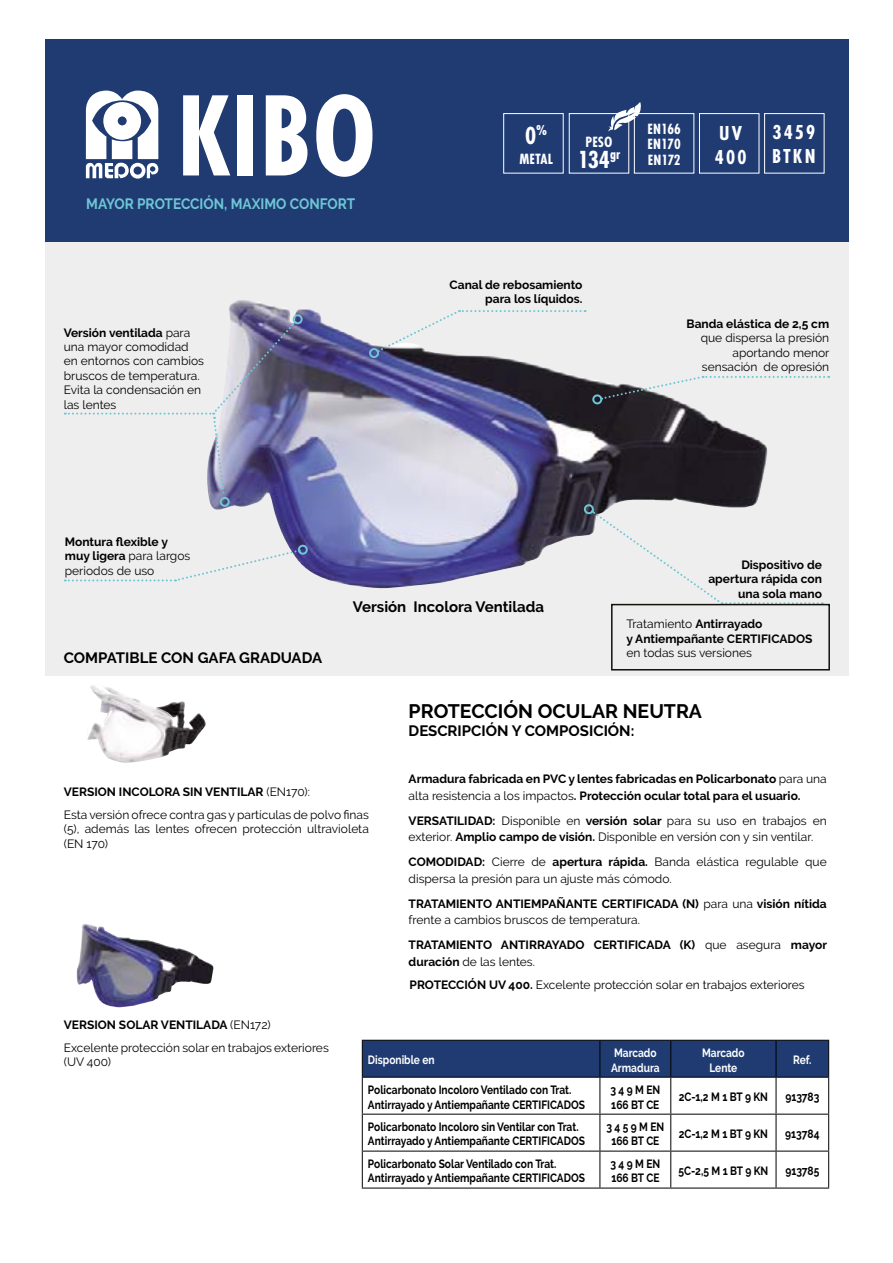
<style>
.page{position:relative;width:893px;height:1263px;background:#fff}
.page>*{position:absolute;margin:0;border:0;box-sizing:border-box;transform-origin:0 0}
.t1{font:700 120.15px "Futura PT Cond";color:#fff}
.t2{font:700 25.65px "Futura PT Cond";color:#fff}
.t3{font:700 21px/24px "Futura PT Cond";letter-spacing:.1em;color:#fff}
.t4{font:700 19.5px "Raleway";color:#000}
.t5{font:700 15.45px/15.5px "Futura PT Cond";letter-spacing:.005em;color:#fff;text-align:justify}
.t6{font:700 15px "Raleway";color:#000}
.t7{font:700 15px "Raleway";color:#6ec6d5;scale:.91 1}
.t8{font:12px/14.4px "Raleway";color:#000}
.t9{font:700 12px/14.4px "Raleway";color:#000}
.t10{font:700 12px/14.4px "Raleway";color:#000;scale:.85 1}
.t11{font:700 12px/14.4px "Raleway";color:#fff;scale:.85 1}
.s1{font-weight:700}
.s2{font-weight:400}
</style>
<div class="page">
<div style="left:45px;top:213px;width:803px;height:463px;background:#eee"></div>
<img style="left:209px;top:300px;width:559px;height:288px">
<div style="left:45px;top:40px;width:803px;height:202px;background:#1f3b72"></div>
<div style="left:293px;top:314px;width:10px;height:10px;border:2px solid #6ec6d5;border-radius:50%"></div>
<svg style="left:65px;top:549px;width:235px;height:33px"></svg>
<div style="left:298px;top:545px;width:10px;height:10px;border:2px solid #6ec6d5;border-radius:50%"></div>
<svg style="left:601px;top:375px;width:228px;height:25px"></svg>
<div style="left:592px;top:394px;width:10px;height:10px;border:2px solid #6ec6d5;border-radius:50%"></div>
<svg style="left:377px;top:310px;width:209px;height:43px"></svg>
<div style="left:369px;top:348px;width:10px;height:10px;border:2px solid #6ec6d5;border-radius:50%"></div>
<svg style="left:591px;top:510px;width:232px;height:94px"></svg>
<div style="left:584px;top:504px;width:10px;height:10px;border:2px solid #6ec6d5;border-radius:50%"></div>
<div style="left:634px;top:113px;width:60px;height:61px;border:1px solid #fff"></div>
<div style="left:764px;top:113px;width:61px;height:61px;border:1px solid #fff"></div>
<div style="left:503px;top:113px;width:61px;height:61px;border:1px solid #fff"></div>
<div style="left:699px;top:113px;width:60px;height:61px;border:1px solid #fff"></div>
<div style="left:569px;top:113px;width:60px;height:61px;border:1px solid #fff"></div>
<svg style="left:608px;top:102px;width:34px;height:30px"></svg>
<div style="left:363px;top:1041px;width:465px;height:36px;background:#1f3b72"></div>
<hr style="left:362px;top:1041px;width:1px;height:36px;background:#000">
<hr style="left:362px;top:1040px;width:238px;height:1px;background:#000">
<hr style="left:600px;top:1040px;width:71px;height:1px;background:#000">
<hr style="left:671px;top:1040px;width:105px;height:1px;background:#000">
<hr style="left:776px;top:1040px;width:53px;height:1px;background:#000">
<hr style="left:599px;top:1041px;width:1px;height:36px;background:#000">
<hr style="left:670px;top:1041px;width:1px;height:36px;background:#000">
<hr style="left:775px;top:1041px;width:1px;height:36px;background:#000">
<hr style="left:828px;top:1041px;width:1px;height:36px;background:#000">
<hr style="left:362px;top:1078px;width:1px;height:36px;background:#000">
<hr style="left:362px;top:1077px;width:238px;height:1px;background:#000">
<hr style="left:600px;top:1077px;width:71px;height:1px;background:#000">
<hr style="left:671px;top:1077px;width:105px;height:1px;background:#000">
<hr style="left:776px;top:1077px;width:53px;height:1px;background:#000">
<hr style="left:599px;top:1078px;width:1px;height:36px;background:#000">
<hr style="left:670px;top:1078px;width:1px;height:36px;background:#000">
<hr style="left:775px;top:1078px;width:1px;height:36px;background:#000">
<hr style="left:828px;top:1078px;width:1px;height:36px;background:#000">
<hr style="left:362px;top:1115px;width:1px;height:35px;background:#000">
<hr style="left:362px;top:1151px;width:1px;height:36px;background:#000">
<hr style="left:362px;top:1114px;width:238px;height:1px;background:#000">
<hr style="left:600px;top:1114px;width:71px;height:1px;background:#000">
<hr style="left:671px;top:1114px;width:105px;height:1px;background:#000">
<hr style="left:776px;top:1114px;width:53px;height:1px;background:#000">
<hr style="left:362px;top:1150px;width:238px;height:1px;background:#000">
<hr style="left:600px;top:1150px;width:71px;height:1px;background:#000">
<hr style="left:671px;top:1150px;width:105px;height:1px;background:#000">
<hr style="left:776px;top:1150px;width:53px;height:1px;background:#000">
<hr style="left:599px;top:1115px;width:1px;height:35px;background:#000">
<hr style="left:670px;top:1115px;width:1px;height:35px;background:#000">
<hr style="left:775px;top:1115px;width:1px;height:35px;background:#000">
<hr style="left:828px;top:1115px;width:1px;height:35px;background:#000">
<hr style="left:599px;top:1151px;width:1px;height:36px;background:#000">
<hr style="left:670px;top:1151px;width:1px;height:36px;background:#000">
<hr style="left:775px;top:1151px;width:1px;height:36px;background:#000">
<hr style="left:828px;top:1151px;width:1px;height:36px;background:#000">
<hr style="left:362px;top:1187px;width:238px;height:1px;background:#000">
<hr style="left:600px;top:1187px;width:71px;height:1px;background:#000">
<hr style="left:671px;top:1187px;width:105px;height:1px;background:#000">
<hr style="left:776px;top:1187px;width:53px;height:1px;background:#000">
<div style="left:611px;top:604px;width:219px;height:66px;border:2px solid #12110c"></div>
<svg style="left:86px;top:91px;width:72px;height:88px"></svg>
<img style="left:76px;top:924px;width:138px;height:83px">
<img style="left:90px;top:685px;width:30px;height:40px">
<svg style="left:65px;top:321px;width:232px;height:178px"></svg>
<div style="left:220px;top:497px;width:10px;height:10px;border:2px solid #6ec6d5;border-radius:50%"></div>
<h1 class="t1" style="left:177px;top:66px;width:202px">KIBO</h1>
<p class="t7" style="left:86px;top:196px;width:297px">MAYOR PROTECCIÓN, MAXIMO CONFORT</p>
<p class="t8" style="left:64px;top:325px;width:142px"><span class="s1">Versión ventilada</span> para una mayor comodidad en entornos con cambios bruscos de temperatura.<br>Evita la condensación en las lentes</p>
<h2 class="t2" style="left:525px;top:120px;width:24px">0<sup>%</sup></h2>
<p class="t5" style="left:519px;top:151px;width:35px">METAL</p>
<p class="t5" style="left:585px;top:134px;width:29px">PESO</p>
<h2 class="t2" style="left:578px;top:144px;width:44px">134<sup>gr</sup></h2>
<p class="t5" style="left:648px;top:121px;width:35px">EN166<br>EN170<br>EN172</p>
<h3 class="t3" style="left:772px;top:120px;width:45px">3459<br>BTKN</h3>
<h3 class="t3" style="left:715px;top:121px;width:33px">UV<br>400</h3>
<p class="t9" style="left:450px;top:277px;width:134px;text-align:right">Canal de rebosamiento para los líquidos.</p>
<p class="t9" style="left:686px;top:317px;width:144px">Banda elástica de 2,5 cm</p>
<p class="t8" style="left:701px;top:331px;width:130px;text-align:right">que dispersa la presión aportando menor sensación de opresión</p>
<p class="t9" style="left:65px;top:535px;width:127px">Montura flexible y muy ligera <span class="s2">para largos periodos de uso</span></p>
<p class="t6" style="left:64px;top:649px;width:260px">COMPATIBLE CON GAFA GRADUADA</p>
<p class="t6" style="left:353px;top:598px;width:193px">Versión Incolora Ventilada</p>
<p class="t9" style="left:708px;top:558px;width:115px;text-align:right">Dispositivo de apertura rápida con una sola mano</p>
<p class="t9" style="left:626px;top:617px;width:188px"><span class="s2">Tratamiento</span> Antirrayado<br>y Antiempañante CERTIFICADOS</p>
<p class="t8" style="left:626px;top:646px;width:127px">en todas sus versiones</p>
<p class="t8" style="left:64px;top:780px;width:307px;line-height:23px"><span class="s1">VERSION INCOLORA SIN VENTILAR</span> (EN170):<br>Esta versión ofrece contra gas y partículas de polvo finas</p>
<p class="t8" style="left:64px;top:822px;width:307px">(5), además las lentes ofrecen protección ultravioleta (EN 170)</p>
<h3 class="t4" style="left:409px;top:699px;width:295px">PROTECCIÓN OCULAR NEUTRA</h3>
<p class="t6" style="left:409px;top:722px;width:227px">DESCRIPCIÓN Y COMPOSICIÓN:</p>
<p class="t9" style="left:409px;top:771px;width:420px;line-height:16.5px">Armadura fabricada en PVC y lentes fabricadas en Policarbonato <span class="s2">para una alta resistencia a los impactos</span>. Protección ocular total para el usuario.</p>
<p class="t8" style="left:409px;top:812px;width:420px;line-height:16.5px"><span class="s1">VERSATILIDAD:</span> Disponible en <span class="s1">versión solar</span> para su uso en trabajos en exterior. <span class="s1">Amplio campo de visión.</span> Disponible en versión con y sin ventilar.</p>
<p class="t8" style="left:409px;top:854px;width:420px;line-height:16.5px"><span class="s1">COMODIDAD:</span> Cierre de <span class="s1">apertura rápida.</span> Banda elástica regulable que dispersa la presión para un ajuste más cómodo.</p>
<p class="t9" style="left:409px;top:895px;width:420px;line-height:16.5px">TRATAMIENTO ANTIEMPAÑANTE CERTIFICADA (N) <span class="s2">para una</span> visión nítida <span class="s2">frente a cambios bruscos de temperatura.</span></p>
<p class="t9" style="left:409px;top:937px;width:420px;line-height:16.5px">TRATAMIENTO ANTIRRAYADO CERTIFICADA (K) <span class="s2">que asegura</span> mayor duración <span class="s2">de las lentes.</span></p>
<p class="t8" style="left:410px;top:977px;width:397px"><span class="s1">PROTECCIÓN UV 400.</span> Excelente protección solar en trabajos exteriores</p>
<p class="t8" style="left:64px;top:1013px;width:267px;line-height:23px"><span class="s1">VERSION SOLAR VENTILADA</span> (EN172)<br>Excelente protección solar en trabajos exteriores</p>
<p class="t8" style="left:64px;top:1054px;width:49px">(UV 400)</p>
<p class="t11" style="left:368px;top:1053px;width:80px">Disponible en</p>
<p class="t11" style="left:611px;top:1046px;width:59px">Marcado<br>Armadura</p>
<p class="t11" style="left:702px;top:1046px;width:52px;text-align:center">Marcado<br>Lente</p>
<p class="t11" style="left:793px;top:1053px;width:23px">Ref.</p>
<p class="t10" style="left:368px;top:1083px;width:257px">Policarbonato Incoloro Ventilado con Trat.<br>Antirrayado y Antiempañante CERTIFICADOS</p>
<p class="t10" style="left:610px;top:1083px;width:60px">3 4 9 M EN<br>166 BT CE</p>
<p class="t10" style="left:679px;top:1090px;width:107px">2C-1,2 M 1 BT 9 KN</p>
<p class="t10" style="left:785px;top:1090px;width:42px">913783</p>
<p class="t10" style="left:368px;top:1120px;width:257px">Policarbonato Incoloro sin Ventilar con Trat.<br>Antirrayado y Antiempañante CERTIFICADOS</p>
<p class="t10" style="left:606px;top:1120px;width:70px;text-align:center">3 4 5 9 M EN<br>166 BT CE</p>
<p class="t10" style="left:679px;top:1127px;width:107px">2C-1,2 M 1 BT 9 KN</p>
<p class="t10" style="left:785px;top:1127px;width:42px">913784</p>
<p class="t10" style="left:368px;top:1157px;width:257px">Policarbonato Solar Ventilado con Trat.<br>Antirrayado y Antiempañante CERTIFICADOS</p>
<p class="t10" style="left:610px;top:1157px;width:60px">3 4 9 M EN<br>166 BT CE</p>
<p class="t10" style="left:678px;top:1164px;width:107px">5C-2,5 M 1 BT 9 KN</p>
<p class="t10" style="left:785px;top:1164px;width:42px">913785</p>
</div>
